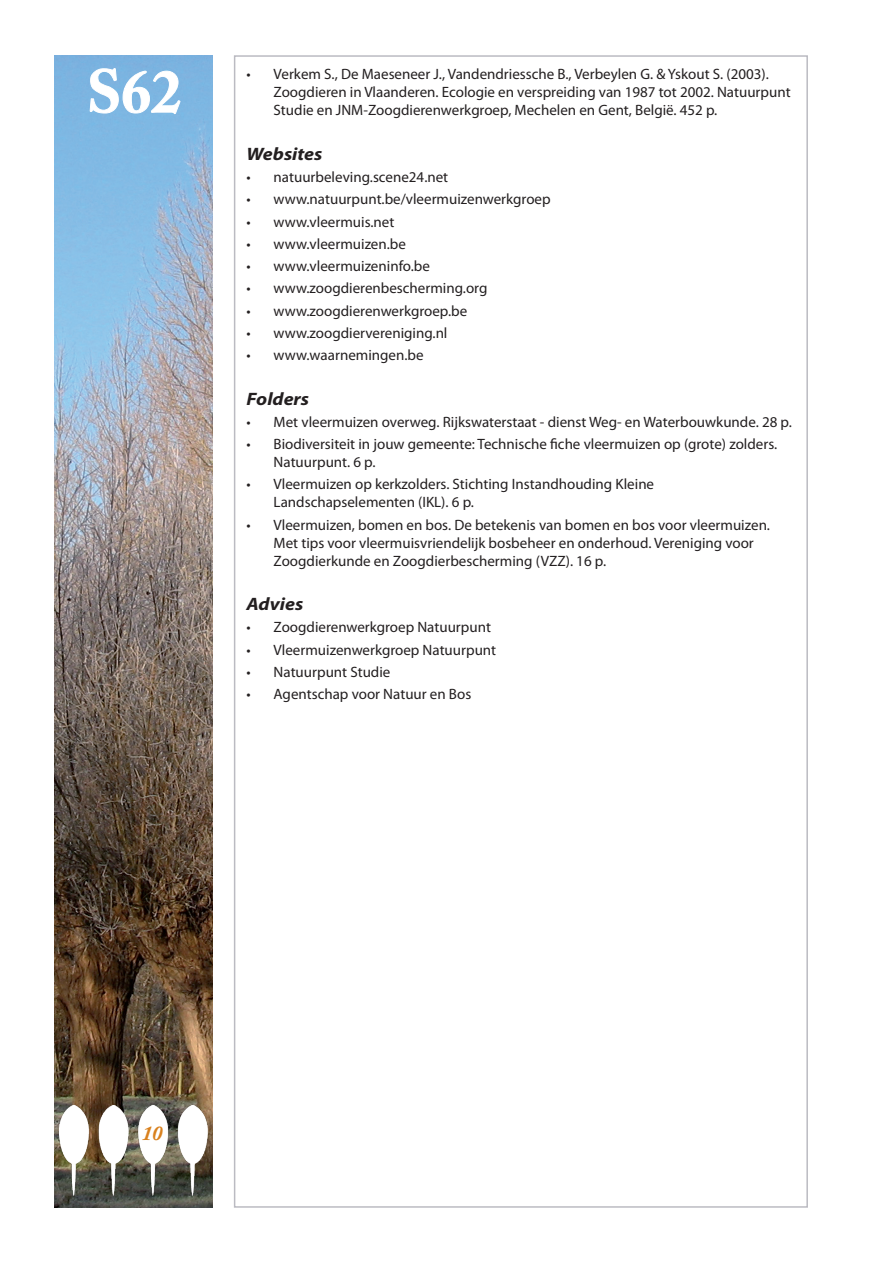
<style>
.page{position:relative;width:893px;height:1263px;background:#fff}
.page>*{position:absolute;margin:0;border:0;box-sizing:border-box;transform-origin:0 0}
.t1{font:700 60px "Adobe Caslon Pro";color:#fff}
.SOORT_B{font:italic 700 21px "Adobe Caslon Pro";color:#d9811e}
.soort2{font:italic 700 18px "Myriad Pro";color:#231f20;scale:1.1 1}
.soort_opsomming{font:15px/18px "Myriad Pro";color:#231f20}
</style>
<div class="page">
<img style="left:54px;top:55px;width:159px;height:1153px">
<svg style="left:89px;top:68px;width:92px;height:46px;background:#8dbee5"></svg>
<img style="left:59px;top:1105px;width:149px;height:90px">
<h1 class="t1" style="left:87px;top:56px;width:96px">S62</h1>
<p class="soort_opsomming" style="left:274px;top:65px;width:518px;text-indent:-27px">• Verkem S., De Maeseneer J., Vandendriessche B., Verbeylen G. &amp; Yskout S. (2003).<br>Zoogdieren in Vlaanderen. Ecologie en verspreiding van 1987 tot 2002. Natuurpunt<br>Studie en JNM-Zoogdierenwerkgroep, Mechelen en Gent, België. 452 p.</p>
<p class="soort2" style="left:247px;top:142px;width:70px">Websites</p>
<p class="soort_opsomming" style="left:247px;top:168px;width:203px">• natuurbeleving.scene24.net</p>
<p class="soort_opsomming" style="left:247px;top:190px;width:305px">• www.natuurpunt.be/vleermuizenwerkgroep</p>
<p class="soort_opsomming" style="left:247px;top:212px;width:149px">• www.vleermuis.net</p>
<p class="soort_opsomming" style="left:247px;top:235px;width:161px">• www.vleermuizen.be</p>
<p class="soort_opsomming" style="left:247px;top:257px;width:185px">• www.vleermuizeninfo.be</p>
<p class="soort_opsomming" style="left:247px;top:279px;width:242px">• www.zoogdierenbescherming.org</p>
<p class="soort_opsomming" style="left:247px;top:301px;width:222px">• www.zoogdierenwerkgroep.be</p>
<p class="soort_opsomming" style="left:247px;top:324px;width:202px">• www.zoogdiervereniging.nl</p>
<p class="soort_opsomming" style="left:247px;top:346px;width:178px">• www.waarnemingen.be</p>
<p class="soort2" style="left:247px;top:387px;width:58px">Folders</p>
<p class="soort_opsomming" style="left:247px;top:413px;width:547px">• Met vleermuizen overweg. Rijkswaterstaat - dienst Weg- en Waterbouwkunde. 28 p.</p>
<p class="soort_opsomming" style="left:274px;top:435px;width:505px;text-indent:-27px">• Biodiversiteit in jouw gemeente: Technische fiche vleermuizen op (grote) zolders.<br>Natuurpunt. 6 p.</p>
<p class="soort_opsomming" style="left:274px;top:475px;width:382px;text-indent:-27px">• Vleermuizen op kerkzolders. Stichting Instandhouding Kleine<br>Landschapselementen (IKL). 6 p.</p>
<p class="soort_opsomming" style="left:274px;top:515px;width:498px;text-indent:-27px">• Vleermuizen, bomen en bos. De betekenis van bomen en bos voor vleermuizen.<br>Met tips voor vleermuisvriendelijk bosbeheer en onderhoud. Vereniging voor<br>Zoogdierkunde en Zoogdierbescherming (VZZ). 16 p.</p>
<p class="soort2" style="left:247px;top:592px;width:53px">Advies</p>
<p class="soort_opsomming" style="left:247px;top:618px;width:246px">• Zoogdierenwerkgroep Natuurpunt</p>
<p class="soort_opsomming" style="left:247px;top:640px;width:251px">• Vleermuizenwerkgroep Natuurpunt</p>
<p class="soort_opsomming" style="left:247px;top:663px;width:145px">• Natuurpunt Studie</p>
<p class="soort_opsomming" style="left:247px;top:685px;width:226px">• Agentschap voor Natuur en Bos</p>
<p class="SOORT_B" style="left:142px;top:1121px;width:22px">10</p>
</div>
